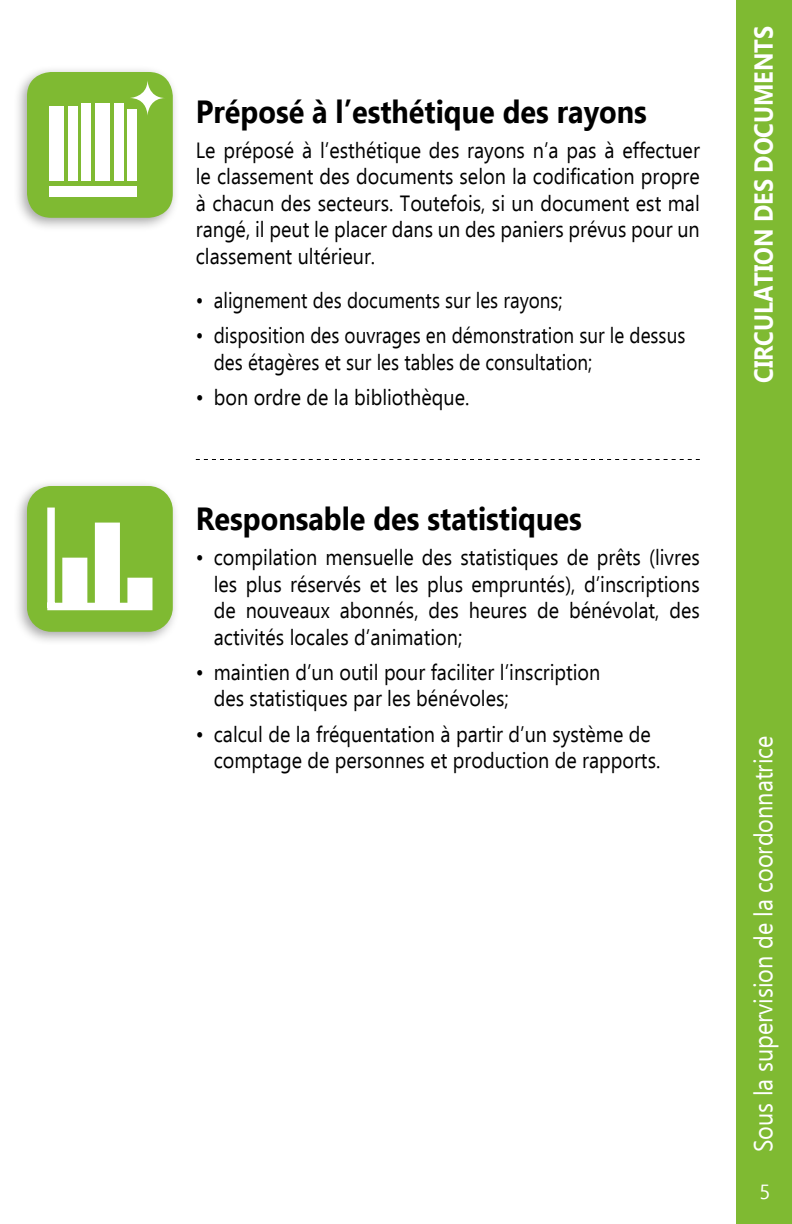
<style>
.page{position:relative;width:792px;height:1224px;background:#fff}
.page>*{position:absolute;margin:0;border:0;box-sizing:border-box;transform-origin:0 0}
.t1{font:700 32px "Ebrima";color:#000;scale:.9 1}
.t2{font:26px "Ebrima";color:#fff;scale:.9 1}
.t3{font:700 26px "Ebrima";color:#fff;scale:.9 1}
.t4{font:22px/26.4px "Ebrima";color:#000;text-align:justify;scale:.9 1}
.t5{font:22px/26.4px "Ebrima";color:#000;scale:.86 1}
.t6{font:20px "Ebrima";color:#fff}
</style>
<div class="page">
<div style="left:736px;top:0;width:56px;height:1224px;background:#7fba32"></div>
<div style="left:13px;top:478px;width:167px;height:168px;background:#000;opacity:.35"></div>
<div style="left:27px;top:486px;width:146px;height:146px;background:#7fba32;border-radius:24px"></div>
<svg style="left:47px;top:508px;width:105px;height:102px"></svg>
<div style="left:13px;top:64px;width:167px;height:168px;background:#000;opacity:.35"></div>
<div style="left:27px;top:72px;width:146px;height:146px;background:#7fba32;border-radius:24px"></div>
<div style="left:49px;top:106px;width:15px;height:75px;background:#fff"></div>
<div style="left:68px;top:106px;width:9px;height:75px;background:#fff"></div>
<div style="left:95px;top:103px;width:15px;height:78px;background:#fff"></div>
<div style="left:82px;top:103px;width:9px;height:78px;background:#fff"></div>
<div style="left:114px;top:103px;width:9px;height:78px;background:#fff"></div>
<div style="left:128px;top:109px;width:9px;height:72px;background:#fff"></div>
<div style="left:49px;top:186px;width:88px;height:10px;background:#fff"></div>
<svg style="left:130px;top:81px;width:35px;height:34px"></svg>
<svg style="left:196px;top:459px;width:504px;height:1px"></svg>
<h1 class="t1" style="left:196px;top:86px;width:503px">Préposé à l’esthétique des rayons</h1>
<p class="t4" style="left:196px;top:136px;width:562px">Le préposé à l’esthétique des rayons n’a pas à effectuer le classement des documents selon la codification propre à chacun des secteurs. Toutefois, si un document est mal rangé, il peut le placer dans un des paniers prévus pour un classement ultérieur.</p>
<p class="t5" style="left:196px;top:286px;width:428px">• alignement des documents sur les rayons;</p>
<p class="t5" style="left:214px;top:322px;width:550px;text-indent:-18px">• disposition des ouvrages en démonstration sur le dessus des étagères et sur les tables de consultation;</p>
<p class="t4" style="left:196px;top:384px;width:305px">• bon ordre de la bibliothèque.</p>
<h1 class="t1" style="left:196px;top:493px;width:430px">Responsable des statistiques</h1>
<p class="t4" style="left:214px;top:544px;width:542px;text-indent:-18px">• compilation mensuelle des statistiques de prêts (livres les plus réservés et les plus empruntés), d’inscriptions de nouveaux abonnés, des heures de bénévolat, des activités locales d’animation;</p>
<p class="t4" style="left:214px;top:658px;width:431px;text-indent:-18px">• maintien d’un outil pour faciliter l’inscription des statistiques par les bénévoles;</p>
<p class="t4" style="left:214px;top:720px;width:498px;text-indent:-18px">• calcul de la fréquentation à partir d’un système de comptage de personnes et production de rapports.</p>
<p class="t3" style="left:743px;top:383px;width:398px;rotate:-90deg">CIRCULATION DES DOCUMENTS</p>
<p class="t2" style="left:744px;top:1152px;width:464px;rotate:-90deg">Sous la supervision de la coordonnatrice</p>
<p class="t6" style="left:759px;top:1177px;width:12px">5</p>
</div>
